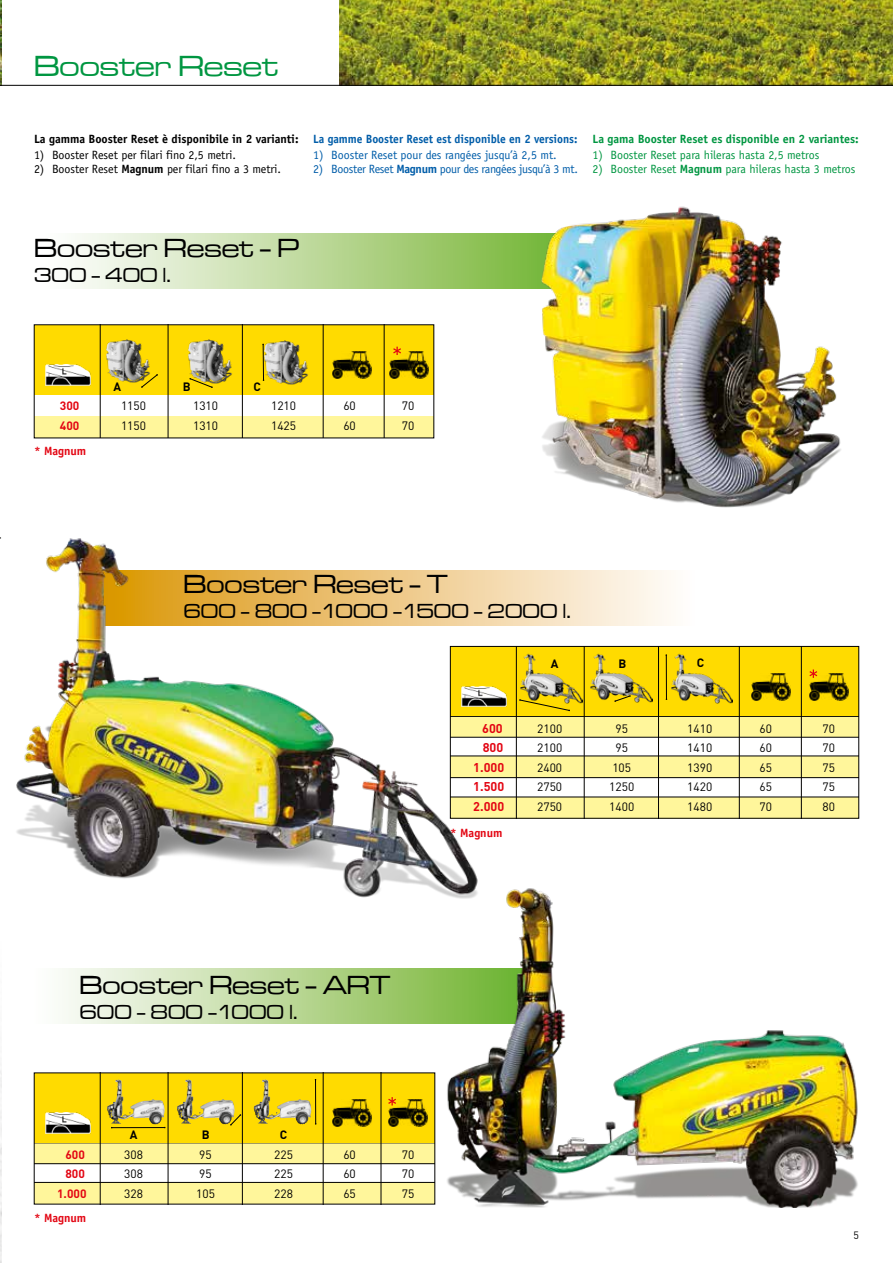
<style>
.page{position:relative;width:893px;height:1263px;background:#fff}
.page>*{position:absolute;margin:0;border:0;box-sizing:border-box;transform-origin:0 0}
.t1{font:500 expanded 30px "Microgramma Com";color:#009641}
.t2{font:500 expanded 27px "Microgramma Com";color:#000}
.t3{font:500 expanded 21px "Microgramma Com";color:#000}
.t4{font:700 12.6px "DIN";color:#e30613}
.t5{font:12px "DIN";color:#000}
.t6{font:12px "Officina Sans";letter-spacing:-.005em;color:#009641}
.t7{font:12px "Officina Sans";letter-spacing:-.005em;color:#000}
.t8{font:12px "Officina Sans";letter-spacing:-.025em;color:#005da9}
.t9{font:700 12px "Officina Sans";letter-spacing:-.005em;color:#005da9;scale:.96 1}
.t10{font:700 12px "Officina Sans";letter-spacing:-.005em;color:#000}
.t11{font:700 12px "Officina Sans";letter-spacing:-.005em;color:#009641}
.t12{font:12px "Officina Sans";letter-spacing:-.005em;color:#005da9}
.t13{font:700 12px "Officina Sans";letter-spacing:-.005em;color:#e30613}
.t14{font:700 12px "DIN";color:#e30613}
.t15{font:700 12px "DIN";color:#000}
.t16{font:10.5px "DIN";color:#000}
.s1{font-weight:700}
</style>
<div class="page">
<svg style="left:480px;top:570px;width:191px;height:56px;background:#f8e8cf"></svg>
<img style="left:16px;top:538px;width:464px;height:360px">
<img style="left:0;top:1064px;width:1px;height:199px">
<img style="left:340px;top:0;width:553px;height:85px">
<img style="left:0;top:0;width:1px;height:85px">
<hr style="left:0;top:85px;width:893px;height:1px;background:#000">
<svg style="left:62px;top:968px;width:376px;height:55px;background:#c4dda6"></svg>
<svg style="left:75px;top:233px;width:452px;height:55px;background:#beda9e"></svg>
<img style="left:527px;top:206px;width:314px;height:302px">
<img style="left:438px;top:884px;width:420px;height:324px">
<div style="left:450px;top:646px;width:409px;height:172px;background:#fff"></div>
<div style="left:452px;top:797px;width:405px;height:19px;background:#fff69b"></div>
<svg style="left:452px;top:755px;width:405px;height:23px;background:#e9e190"></svg>
<div style="left:450px;top:646px;width:409px;height:70px;background:#ffdb00"></div>
<hr style="left:516px;top:646px;width:1px;height:172px;background:#000">
<hr style="left:584px;top:646px;width:1px;height:172px;background:#000">
<hr style="left:658px;top:646px;width:1px;height:172px;background:#000">
<hr style="left:739px;top:646px;width:1px;height:172px;background:#000">
<hr style="left:801px;top:646px;width:1px;height:172px;background:#000">
<div style="left:450px;top:646px;width:409px;height:172px;border:1px solid #000"></div>
<hr style="left:666px;top:655px;width:1px;height:44px;background:#000">
<svg style="left:450px;top:695px;width:409px;height:43px"></svg>
<img style="left:751px;top:673px;width:39px;height:27px">
<img style="left:461px;top:686px;width:46px;height:21px">
<img style="left:519px;top:654px;width:63px;height:49px">
<img style="left:588px;top:654px;width:64px;height:49px">
<img style="left:669px;top:654px;width:64px;height:49px">
<img style="left:809px;top:674px;width:39px;height:27px">
<svg style="left:809px;top:669px;width:8px;height:9px"></svg>
<svg style="left:36px;top:1143px;width:397px;height:21px;background:#efe791"></svg>
<div style="left:36px;top:1182px;width:397px;height:20px;background:#fff69b"></div>
<svg style="left:36px;top:1075px;width:397px;height:68px;background:#f3d312"></svg>
<hr style="left:100px;top:1073px;width:1px;height:131px;background:#000">
<hr style="left:168px;top:1073px;width:1px;height:131px;background:#000">
<hr style="left:242px;top:1073px;width:1px;height:131px;background:#000">
<hr style="left:323px;top:1073px;width:1px;height:131px;background:#000">
<hr style="left:381px;top:1073px;width:1px;height:131px;background:#000">
<svg style="left:230px;top:1114px;width:11px;height:12px"></svg>
<hr style="left:315px;top:1080px;width:1px;height:44px;background:#000">
<hr style="left:112px;top:1127px;width:53px;height:1px;background:#000">
<img style="left:332px;top:1100px;width:39px;height:27px">
<img style="left:45px;top:1113px;width:46px;height:20px">
<img style="left:107px;top:1079px;width:11px;height:36px">
<img style="left:177px;top:1079px;width:11px;height:38px">
<img style="left:254px;top:1079px;width:11px;height:38px">
<img style="left:389px;top:1100px;width:39px;height:27px">
<svg style="left:388px;top:1097px;width:8px;height:8px"></svg>
<div style="left:34px;top:416px;width:400px;height:22px;background:#fff69b"></div>
<div style="left:34px;top:325px;width:400px;height:70px;background:#ffdb00"></div>
<hr style="left:100px;top:325px;width:1px;height:113px;background:#000">
<hr style="left:168px;top:325px;width:1px;height:113px;background:#000">
<hr style="left:242px;top:325px;width:1px;height:113px;background:#000">
<hr style="left:323px;top:325px;width:1px;height:113px;background:#000">
<hr style="left:384px;top:325px;width:1px;height:113px;background:#000">
<svg style="left:202px;top:384px;width:11px;height:4px"></svg>
<svg style="left:141px;top:374px;width:17px;height:14px"></svg>
<img style="left:332px;top:352px;width:39px;height:27px">
<img style="left:45px;top:365px;width:46px;height:20px">
<img style="left:390px;top:352px;width:39px;height:27px">
<svg style="left:393px;top:347px;width:8px;height:8px"></svg>
<img style="left:263px;top:340px;width:45px;height:45px">
<img style="left:188px;top:339px;width:44px;height:45px">
<img style="left:106px;top:339px;width:46px;height:44px">
<h1 class="t1" style="left:34px;top:47px;width:245px">Booster Reset</h1>
<p class="t10" style="left:34px;top:131px;width:266px">La gamma Booster Reset è disponibile in 2 varianti:</p>
<p class="t7" style="left:34px;top:148px;width:203px">1) Booster Reset per filari fino 2,5 metri.</p>
<p class="t7" style="left:34px;top:161px;width:249px">2) Booster Reset <span class="s1">Magnum</span> per filari fino a 3 metri.</p>
<p class="t9" style="left:313px;top:131px;width:277px">La gamme Booster Reset est disponible en 2 versions:</p>
<p class="t12" style="left:313px;top:148px;width:245px">1) Booster Reset pour des rangées jusqu’à 2,5 mt.</p>
<p class="t8" style="left:313px;top:161px;width:266px">2) Booster Reset <span class="s1">Magnum</span> pour des rangées jusqu’à 3 mt.</p>
<p class="t11" style="left:592px;top:131px;width:268px">La gama Booster Reset es disponible en 2 variantes:</p>
<p class="t6" style="left:592px;top:148px;width:228px">1) Booster Reset para hileras hasta 2,5 metros</p>
<p class="t6" style="left:592px;top:161px;width:265px">2) Booster Reset <span class="s1">Magnum</span> para hileras hasta 3 metros</p>
<h2 class="t2" style="left:34px;top:230px;width:267px">Booster Reset - P</h2>
<h3 class="t3" style="left:34px;top:261px;width:139px">300 - 400 l.</h3>
<p class="t15" style="left:114px;top:379px;width:9px">A</p>
<p class="t15" style="left:183px;top:378px;width:9px">B</p>
<p class="t15" style="left:253px;top:379px;width:9px">C</p>
<p class="t14" style="left:60px;top:398px;width:21px">300</p>
<p class="t5" style="left:121px;top:399px;width:27px">1150</p>
<p class="t5" style="left:193px;top:399px;width:27px">1310</p>
<p class="t5" style="left:271px;top:399px;width:27px">1210</p>
<p class="t5" style="left:343px;top:399px;width:14px">60</p>
<p class="t5" style="left:402px;top:399px;width:14px">70</p>
<p class="t14" style="left:60px;top:418px;width:21px">400</p>
<p class="t5" style="left:121px;top:419px;width:27px">1150</p>
<p class="t5" style="left:193px;top:419px;width:27px">1310</p>
<p class="t5" style="left:271px;top:419px;width:27px">1425</p>
<p class="t5" style="left:343px;top:419px;width:14px">60</p>
<p class="t5" style="left:402px;top:419px;width:14px">70</p>
<p class="t13" style="left:34px;top:443px;width:54px">* Magnum</p>
<h2 class="t2" style="left:183px;top:567px;width:266px">Booster Reset - T</h2>
<h3 class="t3" style="left:183px;top:598px;width:389px">600 - 800 -1000 -1500 - 2000 l.</h3>
<p class="t15" style="left:551px;top:655px;width:9px">A</p>
<p class="t15" style="left:618px;top:655px;width:9px">B</p>
<p class="t15" style="left:697px;top:655px;width:9px">C</p>
<p class="t4" style="left:482px;top:720px;width:22px">600</p>
<p class="t5" style="left:537px;top:721px;width:27px">2100</p>
<p class="t5" style="left:615px;top:721px;width:14px">95</p>
<p class="t5" style="left:687px;top:721px;width:27px">1410</p>
<p class="t5" style="left:759px;top:721px;width:14px">60</p>
<p class="t5" style="left:822px;top:721px;width:14px">70</p>
<p class="t4" style="left:483px;top:739px;width:22px">800</p>
<p class="t5" style="left:537px;top:741px;width:27px">2100</p>
<p class="t5" style="left:615px;top:741px;width:14px">95</p>
<p class="t5" style="left:687px;top:741px;width:27px">1410</p>
<p class="t5" style="left:759px;top:741px;width:14px">60</p>
<p class="t5" style="left:822px;top:741px;width:14px">70</p>
<p class="t4" style="left:473px;top:759px;width:33px">1.000</p>
<p class="t5" style="left:537px;top:760px;width:27px">2400</p>
<p class="t5" style="left:612px;top:760px;width:20px">105</p>
<p class="t5" style="left:687px;top:760px;width:27px">1390</p>
<p class="t5" style="left:759px;top:760px;width:14px">65</p>
<p class="t5" style="left:822px;top:760px;width:14px">75</p>
<p class="t4" style="left:473px;top:778px;width:33px">1.500</p>
<p class="t5" style="left:537px;top:780px;width:27px">2750</p>
<p class="t5" style="left:609px;top:780px;width:27px">1250</p>
<p class="t5" style="left:687px;top:780px;width:27px">1420</p>
<p class="t5" style="left:759px;top:780px;width:14px">65</p>
<p class="t5" style="left:822px;top:780px;width:14px">75</p>
<p class="t4" style="left:473px;top:798px;width:33px">2.000</p>
<p class="t5" style="left:537px;top:799px;width:27px">2750</p>
<p class="t5" style="left:609px;top:799px;width:27px">1400</p>
<p class="t5" style="left:687px;top:799px;width:27px">1480</p>
<p class="t5" style="left:759px;top:799px;width:14px">70</p>
<p class="t5" style="left:822px;top:799px;width:14px">80</p>
<p class="t13" style="left:450px;top:825px;width:54px">* Magnum</p>
<h2 class="t2" style="left:79px;top:967px;width:312px">Booster Reset - ART</h2>
<h3 class="t3" style="left:79px;top:998px;width:220px">600 - 800 -1000 l.</h3>
<p class="t15" style="left:130px;top:1127px;width:9px">A</p>
<p class="t15" style="left:202px;top:1126px;width:9px">B</p>
<p class="t15" style="left:280px;top:1126px;width:9px">C</p>
<p class="t14" style="left:65px;top:1146px;width:21px">600</p>
<p class="t5" style="left:124px;top:1147px;width:20px">308</p>
<p class="t5" style="left:199px;top:1147px;width:14px">95</p>
<p class="t5" style="left:274px;top:1147px;width:20px">225</p>
<p class="t5" style="left:343px;top:1147px;width:14px">60</p>
<p class="t5" style="left:402px;top:1147px;width:14px">70</p>
<p class="t14" style="left:65px;top:1166px;width:21px">800</p>
<p class="t5" style="left:124px;top:1167px;width:20px">308</p>
<p class="t5" style="left:199px;top:1167px;width:14px">95</p>
<p class="t5" style="left:274px;top:1167px;width:20px">225</p>
<p class="t5" style="left:343px;top:1167px;width:14px">60</p>
<p class="t5" style="left:402px;top:1167px;width:14px">70</p>
<p class="t14" style="left:57px;top:1185px;width:31px">1.000</p>
<p class="t5" style="left:124px;top:1186px;width:20px">328</p>
<p class="t5" style="left:196px;top:1186px;width:20px">105</p>
<p class="t5" style="left:274px;top:1186px;width:20px">228</p>
<p class="t5" style="left:343px;top:1186px;width:14px">65</p>
<p class="t5" style="left:402px;top:1186px;width:14px">75</p>
<p class="t13" style="left:34px;top:1210px;width:54px">* Magnum</p>
<p class="t16" style="left:853px;top:1229px;width:7px">5</p>
</div>
